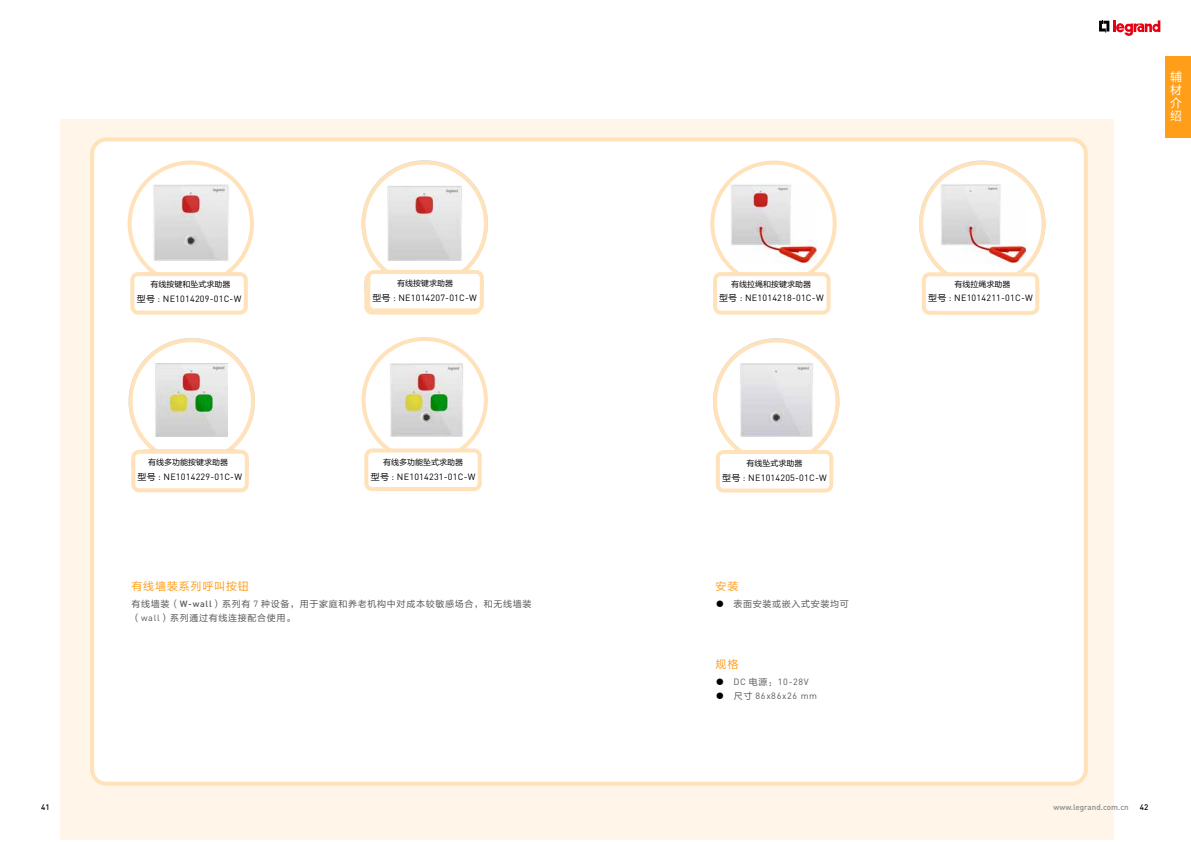
<style>
.page{position:relative;width:1191px;height:842px;background:#fff}
.page>*{position:absolute;margin:0;border:0;box-sizing:border-box;transform-origin:0 0}
.t1{font:12px/13.2px "FZLTHJW GB1 0";color:#fff;text-align:justify}
.t2{font:11px "FZLTHJW GB1 0";letter-spacing:.075em;color:#ff9e18}
.t3{font:9px "DIN Pro";letter-spacing:.025em;color:#000}
.t4{font:9px/14px "FZLTHJW GB1 0";letter-spacing:.075em;color:#595757}
.t5{font:9px "DIN Pro";letter-spacing:.075em;color:#595757}
.t6{font:8px "FZLTHJW GB1 0";color:#000}
.t7{font:500 8px "DIN Pro";color:#898989}
.t8{font:500 8px "DIN Pro";color:#000}
.s1{font-family:"FZLTHJW GB1 0"}
.s2{font-family:"DIN Pro";font-weight:500}
.s3{font-family:"DIN Pro"}
.s4{color:#000}
.s5{font-family:"FZLTHJW GB1 0";color:#000}
</style>
<div class="page">
<div style="left:61px;top:119px;width:1053px;height:721px;background:#fff5e8"></div>
<div style="left:92px;top:139px;width:993px;height:645px;background:#fff;border-radius:14px"></div>
<div style="left:90px;top:137px;width:997px;height:649px;border:4px solid #ffe2ba;border-radius:14px"></div>
<div style="left:128px;top:161px;width:126px;height:126px;border:4px solid #ffe2ba;border-radius:50%"></div>
<div style="left:361px;top:337px;width:127px;height:126px;border:4px solid #ffe2ba;border-radius:50%"></div>
<div style="left:129px;top:338px;width:126px;height:126px;border:4px solid #ffe2ba;border-radius:50%"></div>
<div style="left:132px;top:274px;width:114px;height:39px;background:#fff;border-radius:6px"></div>
<div style="left:130px;top:272px;width:118px;height:43px;border:4px solid #ffe2ba;border-radius:6px"></div>
<div style="left:366px;top:450px;width:114px;height:39px;background:#fff;border-radius:6px"></div>
<div style="left:364px;top:448px;width:118px;height:43px;border:4px solid #ffe2ba;border-radius:6px"></div>
<div style="left:131px;top:449px;width:118px;height:30px;border:4px solid #c7d5e5;border-radius:12px"></div>
<div style="left:133px;top:452px;width:114px;height:38px;background:#fff;border-radius:6px"></div>
<div style="left:131px;top:450px;width:118px;height:42px;border:4px solid #ffe2ba;border-radius:6px"></div>
<div style="left:361px;top:161px;width:127px;height:126px;border:4px solid #ffe2ba;border-radius:50%"></div>
<div style="left:364px;top:272px;width:118px;height:43px;border:4px solid #ffe2ba;border-radius:6px"></div>
<div style="left:713px;top:338px;width:126px;height:127px;border:4px solid #ffe2ba;border-radius:50%"></div>
<div style="left:718px;top:452px;width:113px;height:38px;background:#fff;border-radius:6px"></div>
<div style="left:716px;top:450px;width:117px;height:42px;border:4px solid #ffe2ba;border-radius:6px"></div>
<div style="left:710px;top:161px;width:126px;height:126px;border:4px solid #ffe2ba;border-radius:50%"></div>
<div style="left:919px;top:161px;width:126px;height:126px;border:4px solid #ffe2ba;border-radius:50%"></div>
<div style="left:715px;top:274px;width:113px;height:39px;background:#fff;border-radius:6px"></div>
<div style="left:713px;top:272px;width:117px;height:43px;border:4px solid #ffe2ba;border-radius:6px"></div>
<div style="left:924px;top:274px;width:113px;height:39px;background:#fff;border-radius:6px"></div>
<div style="left:922px;top:272px;width:117px;height:43px;border:4px solid #ffe2ba;border-radius:6px"></div>
<div style="left:1165px;top:56px;width:26px;height:82px;background:#ff9e18"></div>
<img style="left:731px;top:184px;width:85px;height:79px">
<div style="left:368px;top:272px;width:114px;height:38px;background:#fff;border-radius:6px"></div>
<div style="left:366px;top:270px;width:118px;height:42px;border:4px solid #ffe2ba;border-radius:6px"></div>
<img style="left:387px;top:186px;width:75px;height:74px">
<img style="left:153px;top:185px;width:76px;height:76px">
<img style="left:155px;top:364px;width:73px;height:73px">
<img style="left:390px;top:363px;width:73px;height:74px">
<img style="left:740px;top:363px;width:73px;height:74px">
<img style="left:941px;top:184px;width:84px;height:80px">
<svg style="left:1099px;top:20px;width:61px;height:16px"></svg>
<h1 class="t1" style="left:1170px;top:70px;width:13px">辅材介绍</h1>
<p class="t6" style="left:150px;top:280px;width:81px">有线按键和坠式求助器</p>
<p class="t3" style="left:137px;top:292px;width:106px"><span class="s1">型号</span> : NE1014209-01C-W</p>
<p class="t6" style="left:397px;top:279px;width:57px">有线按键求助器</p>
<p class="t3" style="left:372px;top:291px;width:106px"><span class="s1">型号</span> : NE1014207-01C-W</p>
<p class="t6" style="left:731px;top:279px;width:81px">有线拉绳和按键求助器</p>
<p class="t3" style="left:719px;top:292px;width:106px"><span class="s1">型号</span> : NE1014218-01C-W</p>
<p class="t6" style="left:954px;top:279px;width:57px">有线拉绳求助器</p>
<p class="t3" style="left:928px;top:292px;width:106px"><span class="s1">型号</span> : NE1014211-01C-W</p>
<p class="t6" style="left:148px;top:458px;width:81px">有线多功能按键求助器</p>
<p class="t3" style="left:137px;top:470px;width:106px"><span class="s1">型号</span> : NE1014229-01C-W</p>
<p class="t6" style="left:383px;top:458px;width:81px">有线多功能坠式求助器</p>
<p class="t3" style="left:371px;top:470px;width:106px"><span class="s1">型号</span> : NE1014231-01C-W</p>
<p class="t6" style="left:746px;top:459px;width:57px">有线坠式求助器</p>
<p class="t3" style="left:722px;top:471px;width:106px"><span class="s1">型号</span> : NE1014205-01C-W</p>
<p class="t2" style="left:131px;top:581px;width:119px">有线墙装系列呼叫按钮</p>
<p class="t4" style="left:131px;top:597px;width:401px">有线墙装（<span class="s2">W-wall</span>）系列有 <span class="s3">7</span> 种设备，用于家庭和养老机构中对成本较敏感场合，和无线墙装（<span class="s3">wall</span>）系列通过有线连接配合使用。</p>
<p class="t2" style="left:715px;top:581px;width:24px">安装</p>
<p class="t4" style="left:715px;top:597px;width:135px"><span class="s4">●</span> 表面安装或嵌入式安装均可</p>
<p class="t2" style="left:715px;top:658px;width:24px">规格</p>
<p class="t5" style="left:715px;top:675px;width:95px"><span class="s5">●</span> DC <span class="s1">电源：</span>10-28V</p>
<p class="t5" style="left:715px;top:689px;width:103px"><span class="s5">●</span> <span class="s1">尺寸</span> 86x86x26 mm</p>
<p class="t8" style="left:41px;top:802px;width:10px">41</p>
<p class="t7" style="left:1053px;top:802px;width:77px">www.legrand.com.cn</p>
<p class="t8" style="left:1139px;top:802px;width:10px">42</p>
</div>
